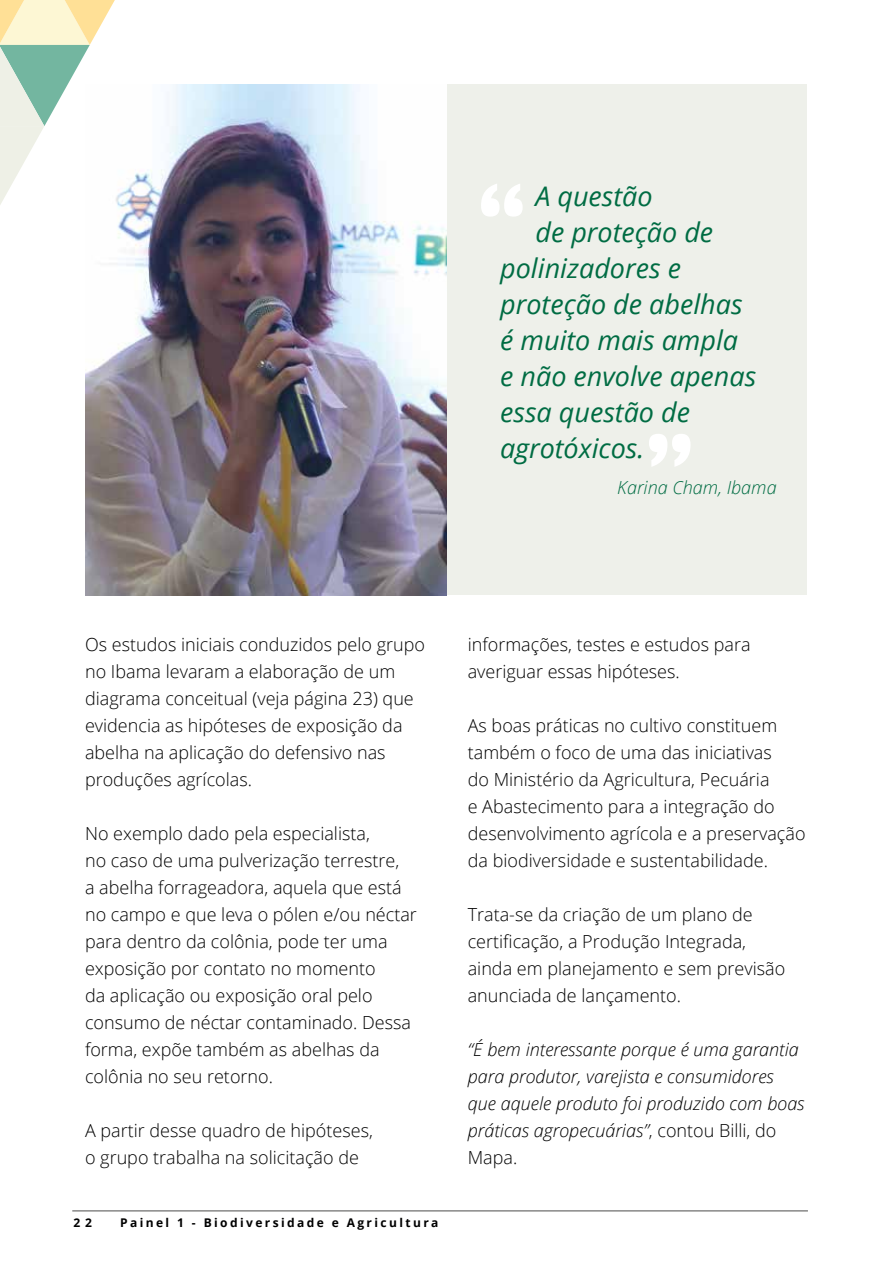
<style>
.page{position:relative;width:893px;height:1263px;background:#fff}
.page>*{position:absolute;margin:0;border:0;box-sizing:border-box;transform-origin:0 0}
.t1{font:italic 27px "Open Sans";color:#006c43}
.t2{font:300 18px/27px "Open Sans";color:#000}
.t3{font:italic 300 18px/27px "Open Sans";color:#000}
.t4{font:italic 300 18px "Open Sans";color:#006c43}
.t5{font:700 12px "Open Sans";letter-spacing:.2em;color:#000}
.s1{font-style:normal}
</style>
<div class="page">
<svg style="left:0;top:0;width:115px;height:205px"></svg>
<hr style="left:72px;top:1210px;width:736px;height:1px;background:#575756">
<div style="left:402px;top:85px;width:405px;height:510px;background:#eef0ea"></div>
<img style="left:85px;top:85px;width:361px;height:510px">
<svg style="left:481px;top:184px;width:42px;height:33px"></svg>
<svg style="left:649px;top:434px;width:41px;height:32px"></svg>
<h1 class="t1" style="left:535px;top:178px;width:119px">A questão</h1>
<h1 class="t1" style="left:535px;top:214px;width:179px">de proteção de</h1>
<h1 class="t1" style="left:500px;top:250px;width:182px">polinizadores e</h1>
<h1 class="t1" style="left:500px;top:286px;width:244px">proteção de abelhas</h1>
<h1 class="t1" style="left:500px;top:322px;width:239px">é muito mais ampla</h1>
<h1 class="t1" style="left:500px;top:358px;width:258px">e não envolve apenas</h1>
<h1 class="t1" style="left:500px;top:394px;width:191px">essa questão de</h1>
<h1 class="t1" style="left:500px;top:430px;width:145px">agrotóxicos.</h1>
<p class="t4" style="left:617px;top:475px;width:161px">Karina Cham, Ibama</p>
<p class="t2" style="left:85px;top:631px;width:342px">Os estudos iniciais conduzidos pelo grupo no Ibama levaram a elaboração de um diagrama conceitual (veja página 23) que evidencia as hipóteses de exposição da abelha na aplicação do defensivo nas produções agrícolas.</p>
<p class="t2" style="left:85px;top:820px;width:333px">No exemplo dado pela especialista,<br>no caso de uma pulverização terrestre,<br>a abelha forrageadora, aquela que está no campo e que leva o pólen e/ou néctar para dentro da colônia, pode ter uma exposição por contato no momento<br>da aplicação ou exposição oral pelo consumo de néctar contaminado. Dessa forma, expõe também as abelhas da colônia no seu retorno.</p>
<p class="t2" style="left:85px;top:1117px;width:289px">A partir desse quadro de hipóteses, o grupo trabalha na solicitação de</p>
<p class="t5" style="left:74px;top:1214px;width:20px">2 2</p>
<p class="t5" style="left:120px;top:1214px;width:320px">Painel 1 - Biodiversidade e Agricultura</p>
<p class="t2" style="left:468px;top:631px;width:284px">informações, testes e estudos para averiguar essas hipóteses.</p>
<p class="t2" style="left:468px;top:712px;width:339px">As boas práticas no cultivo constituem também o foco de uma das iniciativas<br>do Ministério da Agricultura, Pecuária<br>e Abastecimento para a integração do desenvolvimento agrícola e a preservação da biodiversidade e sustentabilidade.</p>
<p class="t2" style="left:468px;top:901px;width:319px">Trata-se da criação de um plano de certificação, a Produção Integrada, ainda em planejamento e sem previsão anunciada de lançamento.</p>
<p class="t3" style="left:468px;top:1036px;width:338px">“É bem interessante porque é uma garantia para produtor, varejista e consumidores que aquele produto foi produzido com boas práticas agropecuárias”<span class="s1">, contou Billi, do Mapa.</span></p>
</div>
